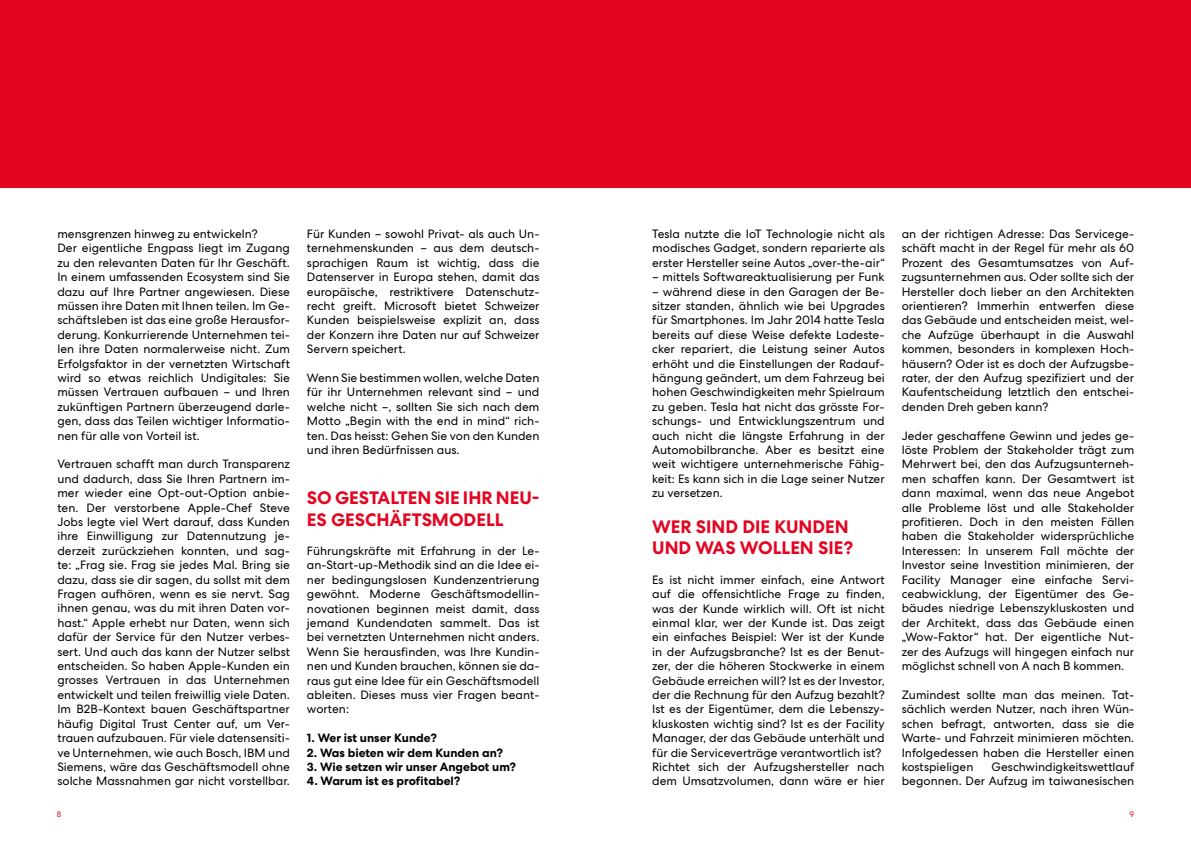
<style>
.page{position:relative;width:1191px;height:842px;background:#fff}
.page>*{position:absolute;margin:0;border:0;box-sizing:border-box;transform-origin:0 0}
.t1{font:700 18px/21.6px "Centra No 2";color:#e40521}
.t2{font:12px/14.4px "Centra No 2";color:#000;text-align:justify}
.t3{font:700 12px "Centra No 2";color:#000}
.t4{font:8px "Centra No 2";color:#e40521}
</style>
<div class="page">
<div style="left:595px;top:0;width:596px;height:187px;background:#e40521"></div>
<div style="left:0;top:0;width:604px;height:187px;background:#e40521"></div>
<p class="t2" style="left:57px;top:227px;width:234px;text-align:left">mensgrenzen hinweg zu entwickeln?<br>Der eigentliche Engpass liegt im Zugang zu den relevanten Daten für Ihr Geschäft.<br>In einem umfassenden Ecosystem sind Sie dazu auf Ihre Partner angewiesen. Diese müssen ihre Daten mit Ihnen teilen. Im Ge&shy;schäftsleben ist das eine große Herausfor&shy;derung. Konkurrierende Unternehmen tei&shy;len ihre Daten normalerweise nicht. Zum Erfolgsfaktor in der vernetzten Wirtschaft wird so etwas reichlich Undigitales: Sie müssen Vertrauen aufbauen – und Ihren zukünftigen Partnern überzeugend darle&shy;gen, dass das Teilen wichtiger Informatio&shy;nen für alle von Vorteil ist.</p>
<p class="t2" style="left:57px;top:457px;width:234px">Vertrauen schafft man durch Transparenz und dadurch, dass Sie Ihren Partnern im&shy;mer wieder eine Opt-out-Option anbie&shy;ten. Der verstorbene Apple-Chef Steve Jobs legte viel Wert darauf, dass Kunden ihre Einwilligung zur Datennutzung je&shy;derzeit zurückziehen konnten, und sag&shy;te: „Frag sie. Frag sie jedes Mal. Bring sie dazu, dass sie dir sagen, du sollst mit dem Fragen aufhören, wenn es sie nervt. Sag ihnen genau, was du mit ihren Daten vor&shy;hast.“ Apple erhebt nur Daten, wenn sich dafür der Service für den Nutzer verbes&shy;sert. Und auch das kann der Nutzer selbst entscheiden. So haben Apple-Kunden ein grosses Vertrauen in das Unternehmen entwickelt und teilen freiwillig viele Daten.<br>Im B2B-Kontext bauen Geschäftspartner häufig Digital Trust Center auf, um Ver&shy;trauen aufzubauen. Für viele datensensiti&shy;ve Unternehmen, wie auch Bosch, IBM und Siemens, wäre das Geschäftsmodell ohne solche Massnahmen gar nicht vorstellbar.</p>
<p class="t2" style="left:307px;top:227px;width:234px">Für Kunden – sowohl Privat- als auch Un&shy;ternehmenskunden – aus dem deutsch&shy;sprachigen Raum ist wichtig, dass die Datenserver in Europa stehen, damit das europäische, restriktivere Datenschutz&shy;recht greift. Microsoft bietet Schweizer Kunden beispielsweise explizit an, dass der Konzern ihre Daten nur auf Schweizer Servern speichert.</p>
<p class="t2" style="left:307px;top:371px;width:234px">Wenn Sie bestimmen wollen, welche Daten für ihr Unternehmen relevant sind – und welche nicht –, sollten Sie sich nach dem Motto „Begin with the end in mind“ rich&shy;ten. Das heisst: Gehen Sie von den Kunden und ihren Bedürfnissen aus.</p>
<h1 class="t1" style="left:307px;top:487px;width:234px">SO GESTALTEN SIE IHR NEU-<br>ES GESCHÄFTSMODELL</h1>
<p class="t2" style="left:307px;top:544px;width:234px">Führungskräfte mit Erfahrung in der Le&shy;an-Start-up-Methodik sind an die Idee ei&shy;ner bedingungslosen Kundenzentrierung gewöhnt. Moderne Geschäftsmodellin&shy;novationen beginnen meist damit, dass jemand Kundendaten sammelt. Das ist bei vernetzten Unternehmen nicht anders.<br>Wenn Sie herausfinden, was Ihre Kundin&shy;nen und Kunden brauchen, können sie da&shy;raus gut eine Idee für ein Geschäftsmodell ableiten. Dieses muss vier Fragen beant&shy;worten:</p>
<p class="t3" style="left:307px;top:731px;width:132px">1. Wer ist unser Kunde?</p>
<p class="t3" style="left:307px;top:745px;width:197px">2. Was bieten wir dem Kunden an?</p>
<p class="t3" style="left:307px;top:760px;width:211px">3. Wie setzen wir unser Angebot um?</p>
<p class="t3" style="left:307px;top:774px;width:155px">4. Warum ist es profitabel?</p>
<p class="t2" style="left:652px;top:227px;width:234px">Tesla nutzte die IoT Technologie nicht als modisches Gadget, sondern reparierte als erster Hersteller seine Autos „over-the-air“</p>
<p class="t2" style="left:652px;top:270px;width:234px">– mittels Softwareaktualisierung per Funk</p>
<p class="t2" style="left:652px;top:284px;width:234px">– während diese in den Garagen der Be&shy;sitzer standen, ähnlich wie bei Upgrades für Smartphones. Im Jahr 2014 hatte Tesla bereits auf diese Weise defekte Ladeste&shy;cker repariert, die Leistung seiner Autos erhöht und die Einstellungen der Radauf&shy;hängung geändert, um dem Fahrzeug bei hohen Geschwindigkeiten mehr Spielraum zu geben. Tesla hat nicht das grösste For&shy;schungs- und Entwicklungszentrum und auch nicht die längste Erfahrung in der Automobilbranche. Aber es besitzt eine weit wichtigere unternehmerische Fähig&shy;keit: Es kann sich in die Lage seiner Nutzer zu versetzen.</p>
<h1 class="t1" style="left:652px;top:516px;width:202px">WER SIND DIE KUNDEN<br>UND WAS WOLLEN SIE?</h1>
<p class="t2" style="left:652px;top:572px;width:234px;text-align:left">Es ist nicht immer einfach, eine Antwort auf die offensichtliche Frage zu finden, was der Kunde wirklich will. Oft ist nicht einmal klar, wer der Kunde ist. Das zeigt ein einfaches Beispiel: Wer ist der Kunde in der Aufzugsbranche? Ist es der Benut&shy;zer, der die höheren Stockwerke in einem Gebäude erreichen will? Ist es der Investor, der die Rechnung für den Aufzug bezahlt?<br>Ist es der Eigentümer, dem die Lebenszy&shy;kluskosten wichtig sind? Ist es der Facility Manager, der das Gebäude unterhält und für die Serviceverträge verantwortlich ist?<br>Richtet sich der Aufzugshersteller nach dem Umsatzvolumen, dann wäre er hier</p>
<p class="t2" style="left:901px;top:227px;width:234px">an der richtigen Adresse: Das Servicege&shy;schäft macht in der Regel für mehr als 60<br>Prozent des Gesamtumsatzes von Auf&shy;zugsunternehmen aus. Oder sollte sich der Hersteller doch lieber an den Architekten orientieren? Immerhin entwerfen diese das Gebäude und entscheiden meist, wel&shy;che Aufzüge überhaupt in die Auswahl kommen, besonders in komplexen Hoch&shy;häusern? Oder ist es doch der Aufzugsbe&shy;rater, der den Aufzug spezifiziert und der Kaufentscheidung letztlich den entschei&shy;denden Dreh geben kann?</p>
<p class="t2" style="left:901px;top:428px;width:234px">Jeder geschaffene Gewinn und jedes ge&shy;löste Problem der Stakeholder trägt zum Mehrwert bei, den das Aufzugsunterneh&shy;men schaffen kann. Der Gesamtwert ist dann maximal, wenn das neue Angebot alle Probleme löst und alle Stakeholder profitieren. Doch in den meisten Fällen haben die Stakeholder widersprüchliche Interessen: In unserem Fall möchte der Investor seine Investition minimieren, der Facility Manager eine einfache Servi&shy;ceabwicklung, der Eigentümer des Ge&shy;bäudes niedrige Lebenszykluskosten und der Architekt, dass das Gebäude einen „Wow-Faktor“ hat. Der eigentliche Nut&shy;zer des Aufzugs will hingegen einfach nur möglichst schnell von A nach B kommen.</p>
<p class="t2" style="left:901px;top:687px;width:234px">Zumindest sollte man das meinen. Tat&shy;sächlich werden Nutzer, nach ihren Wün&shy;schen befragt, antworten, dass sie die Warte- und Fahrzeit minimieren möchten.<br>Infolgedessen haben die Hersteller einen kostspieligen</p>
<p class="t2" style="left:901px;top:759px;width:234px;text-align:right">Geschwindigkeitswettlauf<br>begonnen. Der Aufzug im taiwanesischen</p>
<p class="t4" style="left:57px;top:809px;width:6px">8</p>
<p class="t4" style="left:1129px;top:809px;width:6px">9</p>
</div>
